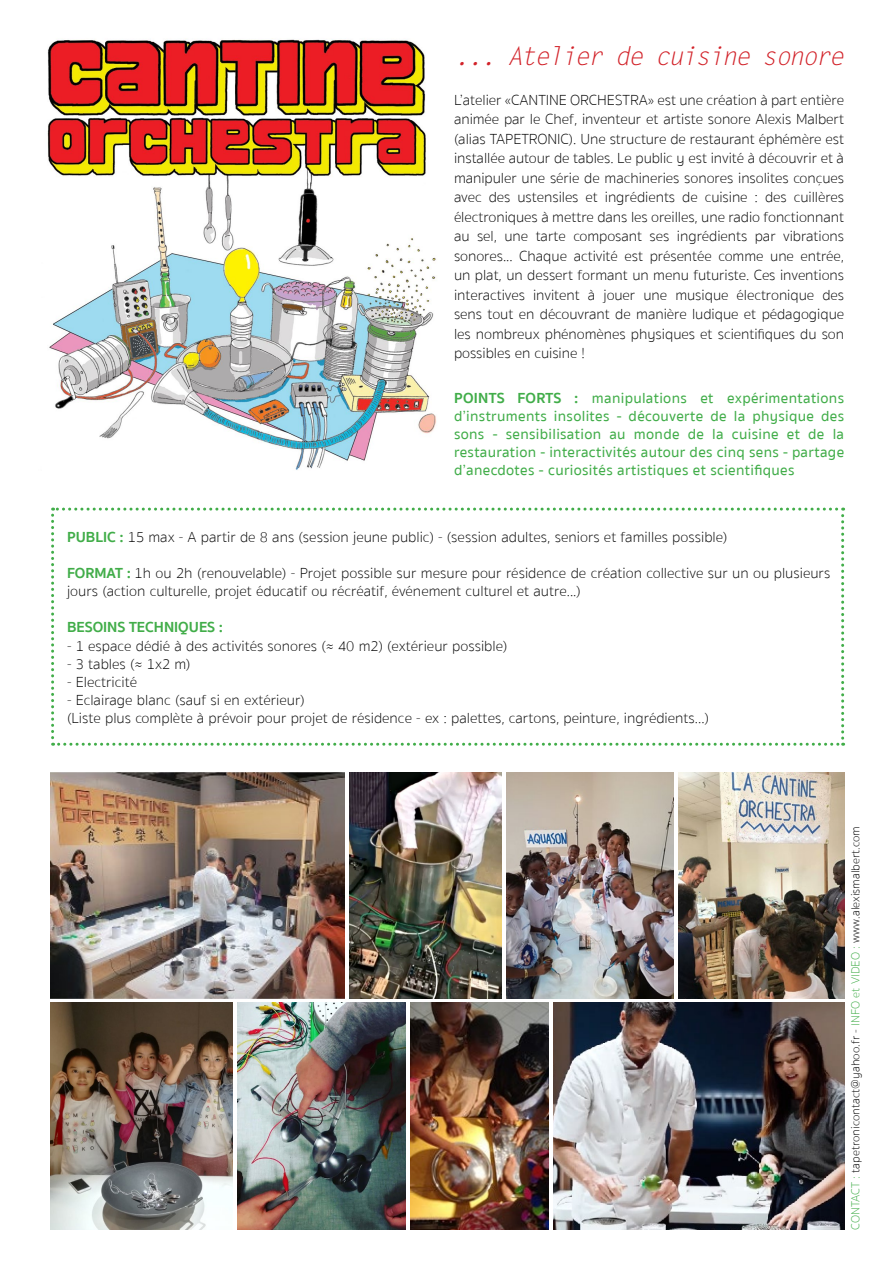
<style>
.page{position:relative;width:893px;height:1263px;background:#fff}
.page>*{position:absolute;margin:0;border:0;box-sizing:border-box;transform-origin:0 0}
.t1{font:italic 25.5px "Letter Gothic Std";letter-spacing:-.075em;color:#d2232a}
.t2{font:100 15px/19.5px "Sukhumvit Set";color:#000}
.t3{font:500 15px/18px "Sukhumvit Set";letter-spacing:.02em;color:#41ad49;text-align:justify}
.t4{font:700 15px "Sukhumvit Set";color:#41ad49}
.t5{font:100 12px "Sukhumvit Set";color:#000}
.s1{font-weight:700}
.s2{font-weight:700;color:#41ad49}
.s3{color:#41ad49}
</style>
<div class="page">
<img style="left:51px;top:1002px;width:793px;height:228px">
<img style="left:51px;top:773px;width:794px;height:225px">
<img style="left:47px;top:39px;width:390px;height:431px">
<svg style="left:51px;top:508px;width:793px;height:238px"></svg>
<hr style="left:345px;top:765px;width:4px;height:235px;background:#fff">
<hr style="left:502px;top:765px;width:4px;height:235px;background:#fff">
<hr style="left:674px;top:765px;width:3px;height:235px;background:#fff">
<hr style="left:549px;top:1000px;width:4px;height:236px;background:#fff">
<hr style="left:406px;top:1000px;width:4px;height:236px;background:#fff">
<hr style="left:233px;top:1000px;width:4px;height:236px;background:#fff">
<h1 class="t1" style="left:454px;top:42px;width:392px">... Atelier de cuisine sonore</h1>
<p class="t2" style="left:454px;top:90px;width:392px;text-align:justify">L’atelier «CANTINE ORCHESTRA» est une création à part entière animée par le Chef, inventeur et artiste sonore Alexis Malbert (alias TAPETRONIC). Une structure de restaurant éphémère est installée autour de tables. Le public y est invité à découvrir et à manipuler une série de machineries sonores insolites conçues avec des ustensiles et ingrédients de cuisine : des cuillères électroniques à mettre dans les oreilles, une radio fonctionnant au sel, une tarte composant ses ingrédients par vibrations sonores... Chaque activité est présentée comme une entrée, un plat, un dessert formant un menu futuriste. Ces inventions interactives invitent à jouer une musique électronique des sens tout en découvrant de manière ludique et pédagogique les nombreux phénomènes physiques et scientifiques du son possibles en cuisine !</p>
<p class="t3" style="left:454px;top:389px;width:392px"><span class="s1">POINTS FORTS :</span> manipulations et expérimentations d’instruments insolites - découverte de la physique des sons - sensibilisation au monde de la cuisine et de la restauration - interactivités autour des cinq sens - partage d’anecdotes - curiosités artistiques et scientifiques</p>
<p class="t2" style="left:67px;top:527px;width:662px"><span class="s2">PUBLIC :</span> 15 max - A partir de 8 ans (session jeune public) - (session adultes, seniors et familles possible)</p>
<p class="t2" style="left:67px;top:564px;width:765px;line-height:18px"><span class="s2">FORMAT :</span> 1h ou 2h (renouvelable) - Projet possible sur mesure pour résidence de création collective sur un ou plusieurs jours (action culturelle, projet éducatif ou récréatif, événement culturel et autre...)</p>
<p class="t4" style="left:67px;top:615px;width:158px">BESOINS TECHNIQUES :</p>
<p class="t2" style="left:67px;top:637px;width:442px">- 1 espace dédié à des activités sonores (≈ 40 m2) (extérieur possible)</p>
<p class="t2" style="left:67px;top:655px;width:125px">- 3 tables (≈ 1x2 m)</p>
<p class="t2" style="left:67px;top:673px;width:72px">- Electricité</p>
<p class="t2" style="left:67px;top:692px;width:643px;line-height:18px">- Eclairage blanc (sauf si en extérieur)<br>(Liste plus complète à prévoir pour projet de résidence - ex : palettes, cartons, peinture, ingrédients...)</p>
<p class="t5" style="left:847px;top:1229px;width:405px;rotate:-90deg"><span class="s3">CONTACT :</span> tapetronicontact@yahoo.fr - <span class="s3">INFO et VIDEO :</span> www.alexismalbert.com</p>
</div>
